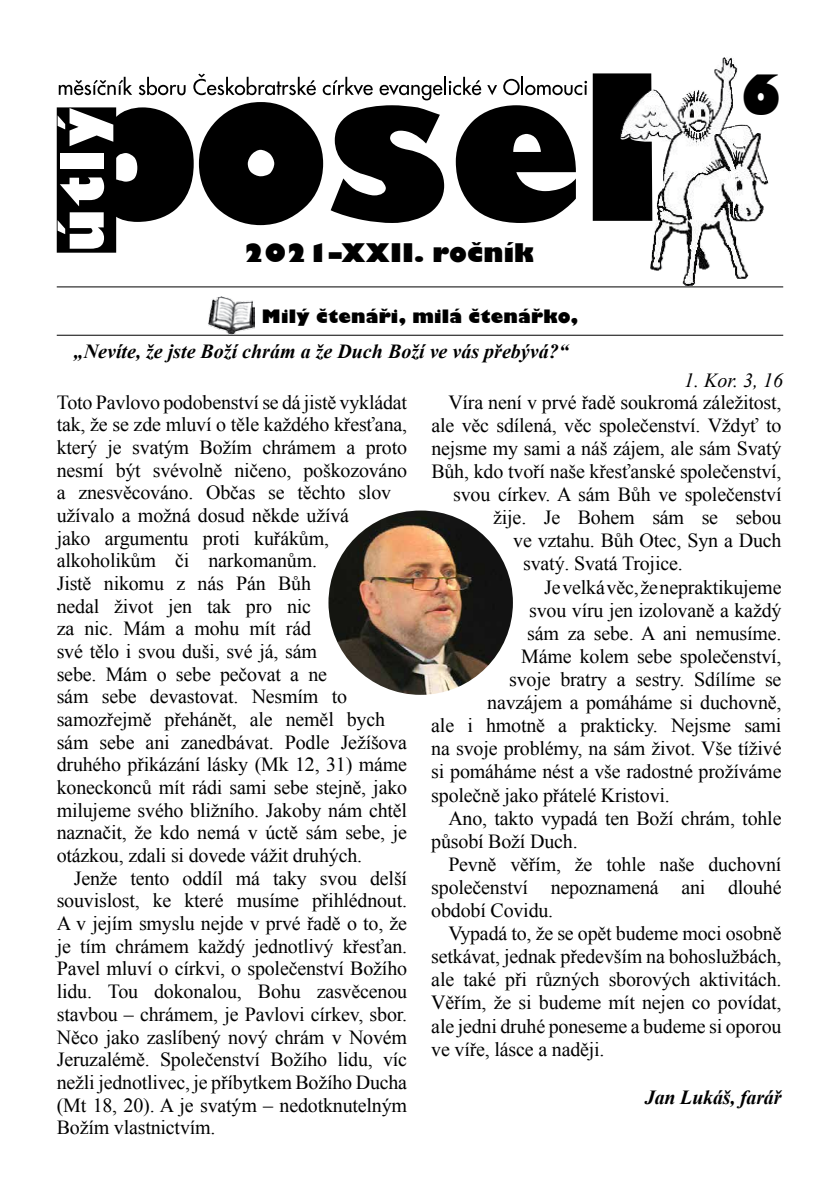
<style>
.page{position:relative;width:840px;height:1191px;background:#fff}
.page>*{position:absolute;margin:0;border:0;box-sizing:border-box;transform-origin:0 0}
.t1{font:800 58px "Gilbert";color:#fff;scale:.9 1}
.t2{font:800 54px "Gilbert";color:#000;scale:.84 1}
.t3{font:800 25px "Gilbert";color:#000}
.t4{font:20px/22.6px "Times New Roman";letter-spacing:-.01em;color:#000}
.t5{font:italic 700 20px "Times New Roman";color:#000}
.t6{font:italic 20px "Times New Roman";color:#000}
.t7{font:800 18px "Gilbert";letter-spacing:.01em;color:#000}
</style>
<div class="page">
<svg style="left:57px;top:73px;width:563px;height:180px;fill:#000"></svg>
<div style="left:57px;top:74px;width:532px;height:27px;background:#fff"></div>
<svg style="left:59px;top:77px;width:73px;height:18px"></svg>
<svg style="left:139px;top:77px;width:46px;height:18px"></svg>
<svg style="left:193px;top:74px;width:123px;height:21px"></svg>
<svg style="left:322px;top:77px;width:50px;height:18px"></svg>
<svg style="left:379px;top:77px;width:102px;height:23px"></svg>
<svg style="left:487px;top:85px;width:10px;height:10px"></svg>
<svg style="left:503px;top:77px;width:83px;height:18px"></svg>
<img style="left:620px;top:57px;width:148px;height:229px">
<hr style="left:57px;top:286px;width:725px;height:1px;background:#000">
<hr style="left:57px;top:335px;width:725px;height:1px;background:#000">
<img style="left:208px;top:296px;width:46px;height:38px">
<img style="left:328px;top:510px;width:184px;height:185px;border-radius:92px">
<h1 class="t1" style="left:48px;top:251px;width:161px;rotate:-90deg">útlý</h1>
<p class="t3" style="left:243px;top:238px;width:291px">2021–XXII. ročník</p>
<p class="t7" style="left:262px;top:305px;width:317px">Milý čtenáři, milá čtenářko,</p>
<p class="t5" style="left:74px;top:337px;width:496px">„Nevíte, že jste Boží chrám a že Duch Boží ve vás přebývá?“</p>
<h2 class="t2" style="left:741px;top:63px;width:48px">6</h2>
<p class="t6" style="left:683px;top:366px;width:100px">1. Kor. 3, 16</p>
<p class="t4" style="left:57px;top:390px;width:352px">Toto Pavlovo podobenství se dá jistě vykládat tak, že se zde mluví o těle každého křesťana, který je svatým Božím chrámem a proto nesmí být svévolně ničeno, poškozováno a znesvěcováno. Občas se těchto slov užívalo a možná dosud někde užívá<br>jako argumentu proti kuřákům, alkoholikům či narkomanům.<br>Jistě nikomu z nás Pán Bůh<br>nedal život jen tak pro nic<br>za nic. Mám a mohu mít rád<br>své tělo i svou duši, své já, sám<br>sebe. Mám o sebe pečovat a ne<br>sám sebe devastovat. Nesmím to samozřejmě přehánět, ale neměl bych sám sebe ani zanedbávat. Podle Ježíšova druhého přikázání lásky (Mk 12, 31) máme koneckonců mít rádi sami sebe stejně, jako milujeme svého bližního. Jakoby nám chtěl naznačit, že kdo nemá v úctě sám sebe, je otázkou, zdali si dovede vážit druhých.</p>
<p class="t4" style="left:57px;top:866px;width:352px;text-align:justify;text-indent:17px">Jenže tento oddíl má taky svou delší souvislost, ke které musíme přihlédnout.<br>A v jejím smyslu nejde v prvé řadě o to, že je tím chrámem každý jednotlivý křesťan.<br>Pavel mluví o církvi, o společenství Božího lidu. Tou dokonalou, Bohu zasvěcenou stavbou – chrámem, je Pavlovi církev, sbor.<br>Něco jako zaslíbený nový chrám v Novém Jeruzalémě. Společenství Božího lidu, víc nežli jednotlivec, je příbytkem Božího Ducha (Mt 18, 20). A je svatým – nedotknutelným Božím vlastnictvím.</p>
<p class="t4" style="left:448px;top:390px;width:334px">Víra není v prvé řadě soukromá záležitost,</p>
<p class="t4" style="left:431px;top:413px;width:351px">ale věc sdílená, věc společenství. Vždyť to</p>
<p class="t4" style="left:431px;top:436px;width:351px">nejsme my sami a náš zájem, ale sám Svatý</p>
<p class="t4" style="left:431px;top:460px;width:351px">Bůh, kdo tvoří naše křesťanské společenství,</p>
<p class="t4" style="left:453px;top:483px;width:329px">svou církev. A sám Bůh ve společenství</p>
<p class="t4" style="left:493px;top:506px;width:290px">žije. Je Bohem sám se sebou</p>
<p class="t4" style="left:513px;top:529px;width:269px">ve vztahu. Bůh Otec, Syn a Duch</p>
<p class="t4" style="left:523px;top:552px;width:161px">svatý. Svatá Trojice.</p>
<p class="t4" style="left:544px;top:575px;width:239px">Je velká věc, že nepraktikujeme</p>
<p class="t4" style="left:529px;top:598px;width:253px">svou víru jen izolovaně a každý</p>
<p class="t4" style="left:527px;top:621px;width:256px">sám za sebe. A ani nemusíme.</p>
<p class="t4" style="left:521px;top:644px;width:262px">Máme kolem sebe společenství,</p>
<p class="t4" style="left:509px;top:667px;width:274px">svoje bratry a sestry. Sdílíme se</p>
<p class="t4" style="left:487px;top:691px;width:296px">navzájem a pomáháme si duchovně,</p>
<p class="t4" style="left:431px;top:714px;width:351px">ale i hmotně a prakticky. Nejsme sami</p>
<p class="t4" style="left:431px;top:737px;width:351px">na svoje problémy, na sám život. Vše tíživé</p>
<p class="t4" style="left:431px;top:760px;width:351px">si pomáháme nést a vše radostné prožíváme</p>
<p class="t4" style="left:431px;top:783px;width:240px">společně jako přátelé Kristovi.</p>
<p class="t4" style="left:448px;top:806px;width:334px">Ano, takto vypadá ten Boží chrám, tohle</p>
<p class="t4" style="left:431px;top:829px;width:148px">působí Boží Duch.</p>
<p class="t4" style="left:448px;top:852px;width:334px">Pevně věřím, že tohle naše duchovní</p>
<p class="t4" style="left:431px;top:875px;width:351px">společenství nepoznamená ani dlouhé</p>
<p class="t4" style="left:431px;top:898px;width:123px">období Covidu.</p>
<p class="t4" style="left:448px;top:922px;width:334px">Vypadá to, že se opět budeme moci osobně</p>
<p class="t4" style="left:431px;top:945px;width:351px">setkávat, jednak především na bohoslužbách,</p>
<p class="t4" style="left:431px;top:968px;width:351px">ale také při různých sborových aktivitách.</p>
<p class="t4" style="left:431px;top:991px;width:351px">Věřím, že si budeme mít nejen co povídat,</p>
<p class="t4" style="left:431px;top:1014px;width:351px">ale jedni druhé poneseme a budeme si oporou</p>
<p class="t4" style="left:431px;top:1037px;width:175px">ve víře, lásce a naději.</p>
<p class="t5" style="left:644px;top:1083px;width:138px">Jan Lukáš, farář</p>
</div>
